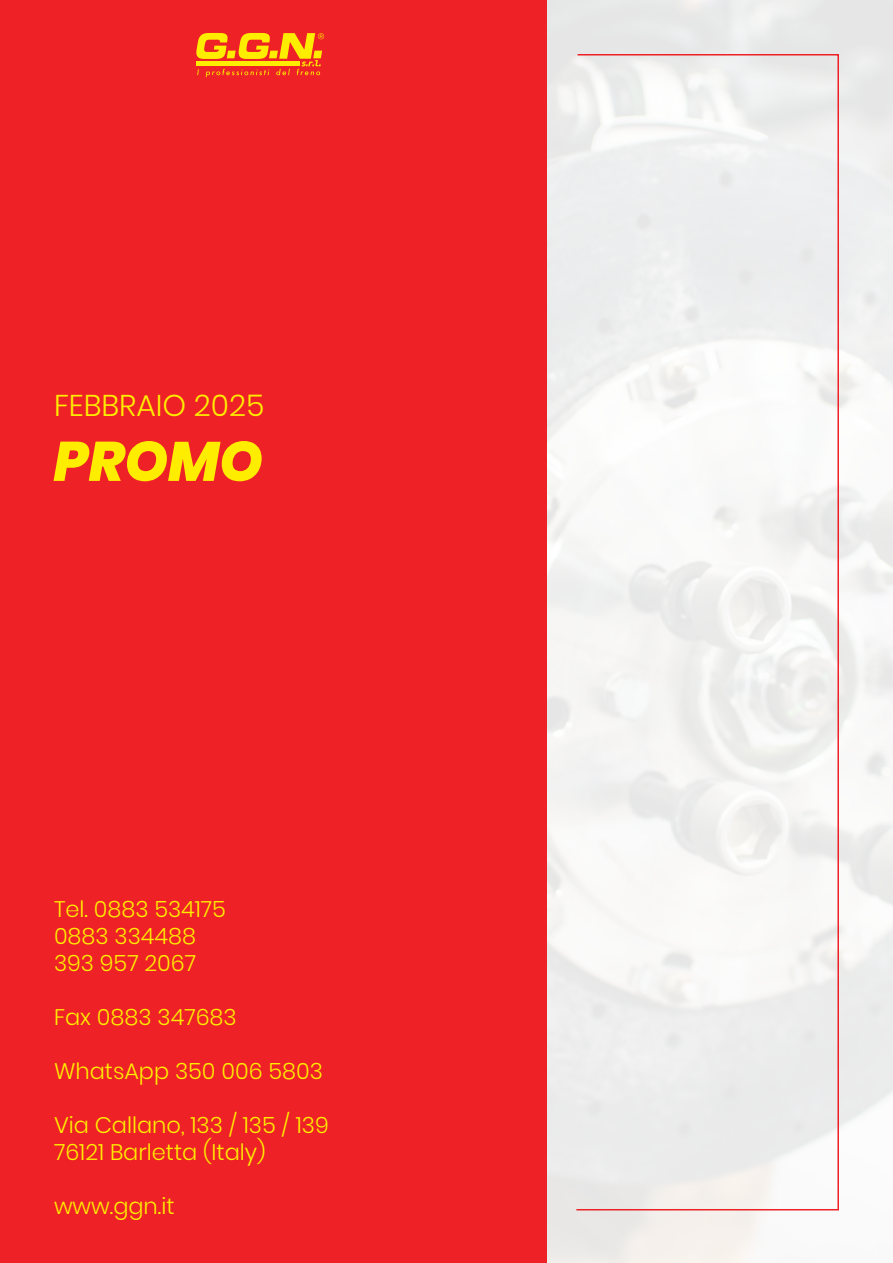
<style>
.page{position:relative;width:893px;height:1263px;background:#fff}
.page>*{position:absolute;margin:0;border:0;box-sizing:border-box;transform-origin:0 0}
.t1{font:italic 800 55.5px "Poppins";color:#ffed00}
.t2{font:300 30px "Poppins";color:#ffed00}
.t3{font:300 22.5px/27px "Poppins";color:#ffed00}
</style>
<div class="page">
<img style="left:546px;top:0;width:347px;height:1263px">
<div style="left:0;top:0;width:546px;height:1263px;background:#ed2126"></div>
<svg style="left:196px;top:33px;width:128px;height:44px"></svg>
<svg style="left:575px;top:53px;width:265px;height:1158px"></svg>
<h2 class="t2" style="left:54px;top:388px;width:212px">FEBBRAIO 2025</h2>
<h1 class="t1" style="left:54px;top:429px;width:211px">PROMO</h1>
<p class="t3" style="left:54px;top:895px;width:174px">Tel. 0883 534175<br>0883 334488<br>393 957 2067</p>
<p class="t3" style="left:54px;top:1003px;width:184px">Fax 0883 347683</p>
<p class="t3" style="left:54px;top:1057px;width:271px">WhatsApp 350 006 5803</p>
<p class="t3" style="left:54px;top:1111px;width:276px">Via Callano, 133 / 135 / 139<br>76121 Barletta (Italy)</p>
<p class="t3" style="left:54px;top:1192px;width:122px">www.ggn.it</p>
</div>
